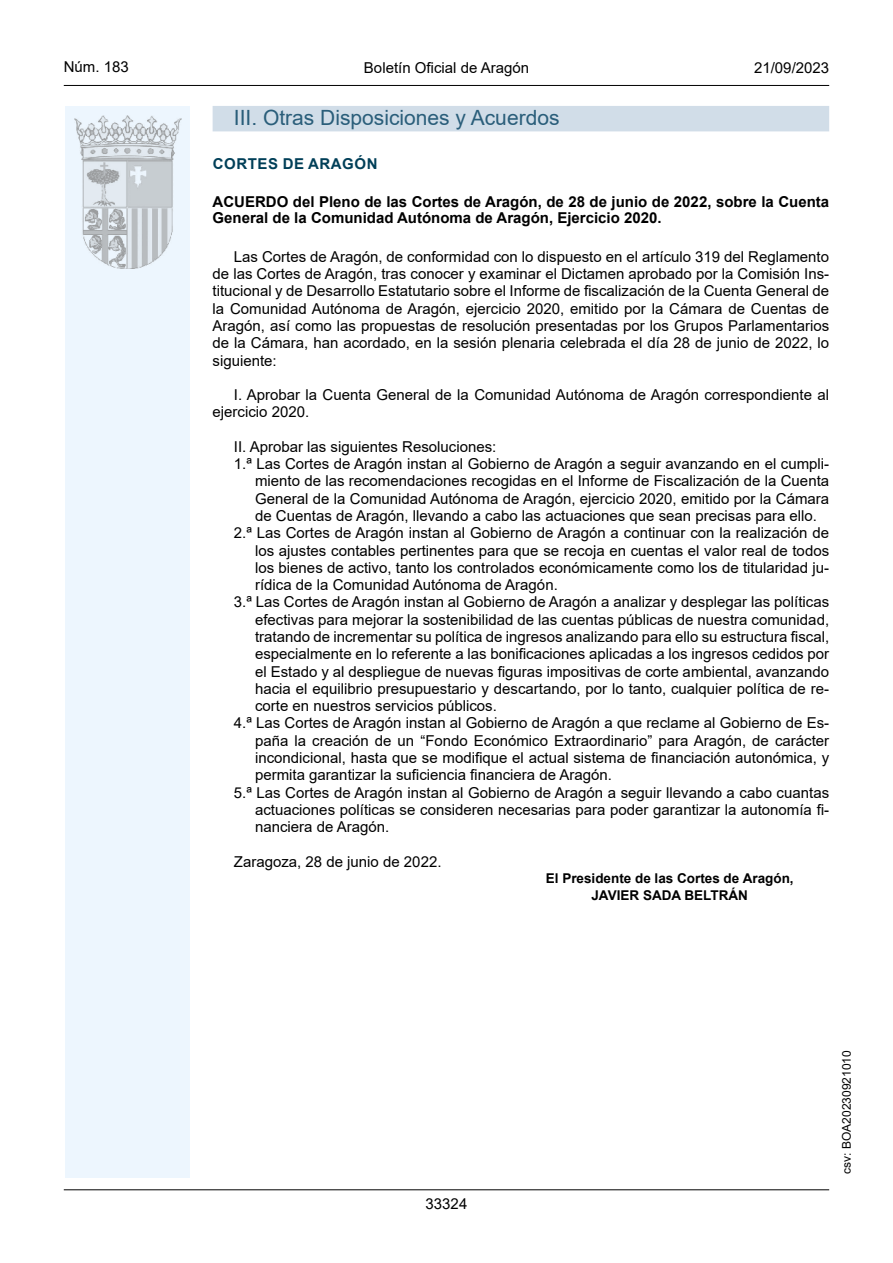
<style>
.page{position:relative;width:893px;height:1263px;background:#fff}
.page>*{position:absolute;margin:0;border:0;box-sizing:border-box;transform-origin:0 0}
.Titulo_sec{font:21px "Arial";color:#2a5e7a}
.Sangrado_01{font:15px/17.2px "Arial";color:#000;text-align:justify}
.inicio_de_parrafo{font:15px/17.2px "Arial";color:#000;text-align:justify}
.Titulo_text{font:700 15px/16.5px "Arial";color:#000}
.estilo_head-c{font:15px "Arial";color:#000}
.emisor_text{font:700 15px "Arial";letter-spacing:.035em;color:#003f58}
.estilo_head-d{font:15px "Arial MT2";color:#000}
.estilo_head-i{font:15px "Arial MT2";color:#000}
.numero_pagina{font:15px "Arial MT2";color:#000}
.firma_der{font:700 13.5px "Arial";color:#000}
.estilo_head-i-2{font:12px "Arial MT2";color:#000}
</style>
<div class="page">
<div style="left:65px;top:106px;width:125px;height:1072px;background:#edf6fe"></div>
<img style="left:75px;top:115px;width:106px;height:153px">
<hr style="left:64px;top:85px;width:765px;height:1px;background:#000">
<hr style="left:64px;top:1189px;width:765px;height:1px;background:#000">
<div style="left:213px;top:106px;width:616px;height:25px;background:#d1dde8"></div>
<p class="estilo_head-i" style="left:64px;top:57px;width:67px">Núm. 183</p>
<p class="estilo_head-c" style="left:364px;top:57px;width:167px">Boletín Oficial de Aragón</p>
<p class="estilo_head-d" style="left:754px;top:57px;width:77px">21/09/2023</p>
<h3 class="Titulo_sec" style="left:234px;top:103px;width:327px">III. Otras Disposiciones y Acuerdos</h3>
<h5 class="emisor_text" style="left:213px;top:153px;width:166px">CORTES DE ARAGÓN</h5>
<p class="Titulo_text" style="left:213px;top:194px;width:618px">ACUERDO del Pleno de las Cortes de Aragón, de 28 de junio de 2022, sobre la Cuenta<br>General de la Comunidad Autónoma de Aragón, Ejercicio 2020.</p>
<p class="inicio_de_parrafo" style="left:213px;top:248px;width:618px;text-indent:21px">Las Cortes de Aragón, de conformidad con lo dispuesto en el artículo 319 del Reglamento de las Cortes de Aragón, tras conocer y examinar el Dictamen aprobado por la Comisión Ins&shy;titucional y de Desarrollo Estatutario sobre el Informe de fiscalización de la Cuenta General de la Comunidad Autónoma de Aragón, ejercicio 2020, emitido por la Cámara de Cuentas de Aragón, así como las propuestas de resolución presentadas por los Grupos Parlamentarios de la Cámara, han acordado, en la sesión plenaria celebrada el día 28 de junio de 2022, lo siguiente:</p>
<p class="inicio_de_parrafo" style="left:213px;top:386px;width:618px;text-indent:21px">I. Aprobar la Cuenta General de la Comunidad Autónoma de Aragón correspondiente al ejercicio 2020.</p>
<p class="inicio_de_parrafo" style="left:234px;top:438px;width:264px">II. Aprobar las siguientes Resoluciones:</p>
<p class="Sangrado_01" style="left:255px;top:455px;width:576px;text-indent:-21px">1.ª Las Cortes de Aragón instan al Gobierno de Aragón a seguir avanzando en el cumpli&shy;miento de las recomendaciones recogidas en el Informe de Fiscalización de la Cuenta General de la Comunidad Autónoma de Aragón, ejercicio 2020, emitido por la Cámara de Cuentas de Aragón, llevando a cabo las actuaciones que sean precisas para ello.</p>
<p class="Sangrado_01" style="left:255px;top:524px;width:576px;text-indent:-21px">2.ª Las Cortes de Aragón instan al Gobierno de Aragón a continuar con la realización de los ajustes contables pertinentes para que se recoja en cuentas el valor real de todos los bienes de activo, tanto los controlados económicamente como los de titularidad ju&shy;rídica de la Comunidad Autónoma de Aragón.</p>
<p class="Sangrado_01" style="left:255px;top:593px;width:576px;text-indent:-21px">3.ª Las Cortes de Aragón instan al Gobierno de Aragón a analizar y desplegar las políticas efectivas para mejorar la sostenibilidad de las cuentas públicas de nuestra comunidad, tratando de incrementar su política de ingresos analizando para ello su estructura fiscal, especialmente en lo referente a las bonificaciones aplicadas a los ingresos cedidos por el Estado y al despliegue de nuevas figuras impositivas de corte ambiental, avanzando hacia el equilibrio presupuestario y descartando, por lo tanto, cualquier política de re&shy;corte en nuestros servicios públicos.</p>
<p class="Sangrado_01" style="left:255px;top:714px;width:576px;text-indent:-21px">4.ª Las Cortes de Aragón instan al Gobierno de Aragón a que reclame al Gobierno de Es&shy;paña la creación de un “Fondo Económico Extraordinario” para Aragón, de carácter incondicional, hasta que se modifique el actual sistema de financiación autonómica, y permita garantizar la suficiencia financiera de Aragón.</p>
<p class="Sangrado_01" style="left:255px;top:783px;width:576px;text-indent:-21px">5.ª Las Cortes de Aragón instan al Gobierno de Aragón a seguir llevando a cabo cuantas actuaciones políticas se consideren necesarias para poder garantizar la autonomía fi&shy;nanciera de Aragón.</p>
<p class="inicio_de_parrafo" style="left:234px;top:853px;width:209px">Zaragoza, 28 de junio de 2022.</p>
<p class="firma_der" style="left:546px;top:869px;width:249px">El Presidente de las Cortes de Aragón,</p>
<p class="firma_der" style="left:591px;top:885px;width:158px">JAVIER SADA BELTRÁN</p>
<p class="numero_pagina" style="left:426px;top:1193px;width:43px">33324</p>
<p class="estilo_head-i-2" style="left:838px;top:1174px;width:125px;rotate:-90deg">csv: BOA20230921010</p>
</div>
